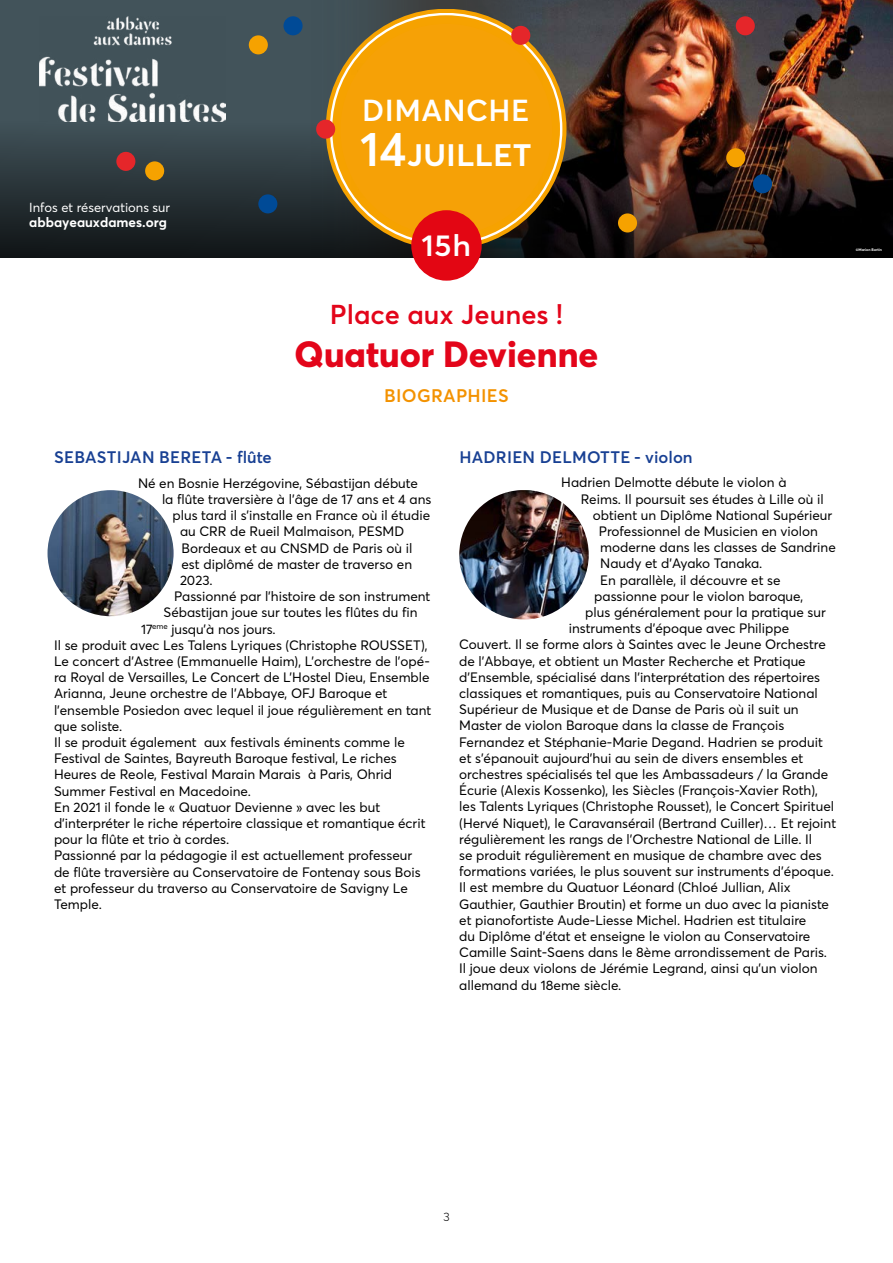
<style>
.page{position:relative;width:893px;height:1263px;background:#fff}
.page>*{position:absolute;margin:0;border:0;box-sizing:border-box;transform-origin:0 0}
.t1{font:600 37.5px "Averta";color:#fff}
.t2{font:800 36px "Averta";color:#e3051a}
.t3{font:600 30px "Averta";letter-spacing:.015em;color:#fff}
.t4{font:600 29.85px "Averta";color:#fff;scale:1.05 1}
.t5{font:600 27px "Averta";color:#e3051a}
.t6{font:600 18px "Averta";letter-spacing:.015em;color:#f39200}
.t7{font:600 16.5px "Averta";letter-spacing:.015em;color:#184093}
.t8{font:13.5px/16.2px "Averta";color:#000}
.t9{font:700 13.5px "Averta";color:#fff}
.t10{font:12.9px "Averta";color:#fff}
.t11{font:300 12px "Averta";color:#000}
.t12{font:700 3.75px "Averta";color:#fff}
.s1{font-size:48px}
</style>
<div class="page">
<img style="left:0;top:0;width:893px;height:258px">
<div style="left:618px;top:213px;width:19px;height:19px;background:#f6a200;border-radius:10px"></div>
<div style="left:736px;top:16px;width:19px;height:19px;background:#e5262a;border-radius:10px"></div>
<div style="left:145px;top:161px;width:19px;height:19px;background:#f6a200;border-radius:10px"></div>
<svg style="left:326px;top:9px;width:240px;height:241px;background:#f1a513"></svg>
<svg style="left:330px;top:13px;width:232px;height:232px"></svg>
<div style="left:332px;top:15px;width:228px;height:228px;background:#f6a200;border-radius:114px"></div>
<div style="left:116px;top:152px;width:19px;height:19px;background:#e5262a;border-radius:10px"></div>
<div style="left:283px;top:16px;width:20px;height:19px;background:#004a96;border-radius:10px"></div>
<div style="left:726px;top:148px;width:19px;height:19px;background:#f6a200;border-radius:10px"></div>
<div style="left:753px;top:174px;width:19px;height:19px;background:#004a96;border-radius:10px"></div>
<div style="left:316px;top:120px;width:19px;height:19px;background:#e5262a;border-radius:10px"></div>
<div style="left:511px;top:26px;width:19px;height:19px;background:#e5262a;border-radius:10px"></div>
<div style="left:258px;top:194px;width:19px;height:19px;background:#004a96;border-radius:10px"></div>
<div style="left:249px;top:35px;width:19px;height:19px;background:#f6a200;border-radius:10px"></div>
<img style="left:39px;top:17px;width:186px;height:105px">
<div style="left:340px;top:24px;width:212px;height:211px;background:#f6a106;border-radius:50%"></div>
<div style="left:411px;top:210px;width:71px;height:71px;background:#e30613;border-radius:50%"></div>
<img style="left:459px;top:490px;width:130px;height:129px;border-radius:64px">
<img style="left:48px;top:490px;width:126px;height:126px;border-radius:63px">
<p class="t10" style="left:29px;top:199px;width:142px">Infos et réservations sur</p>
<p class="t9" style="left:29px;top:213px;width:139px">abbayeauxdames.org</p>
<h3 class="t3" style="left:362px;top:89px;width:169px">DIMANCHE</h3>
<h1 class="t1" style="left:360px;top:126px;width:173px"><span class="s1">14</span>juillet</h1>
<h3 class="t4" style="left:422px;top:224px;width:49px">15 h</h3>
<h3 class="t5" style="left:330px;top:296px;width:235px">Place aux Jeunes !</h3>
<h2 class="t2" style="left:295px;top:329px;width:305px">Quatuor Devienne</h2>
<h3 class="t6" style="left:384px;top:383px;width:126px">BIOGRAPHIES</h3>
<p class="t7" style="left:54px;top:445px;width:219px">SEBASTIJAN BERETA - flûte</p>
<p class="t8" style="left:156px;top:474px;width:244px">Né à Novi Grad en Bosnie Herzégovine,</p>
<p class="t8" style="left:176px;top:490px;width:228px">Sebastijan débute la flûte traver ière</p>
<p class="t8" style="left:188px;top:506px;width:227px">à l’âge de 17 ans. Après avoir obtenu</p>
<p class="t8" style="left:193px;top:523px;width:210px">plusieurs prix dans son pays natal</p>
<p class="t8" style="left:195px;top:539px;width:202px">et n Serbie, Sebastijan s’installe</p>
<p class="t8" style="left:195px;top:555px;width:191px">en France en 2012 et étudie au</p>
<p class="t8" style="left:180px;top:587px;width:251px;text-indent:9px">FEUVRIER), CRR de Versailles (F ançois<br>LAZAREVITCH) e le PESMD Bordeaux</p>
<p class="t8" style="left:54px;top:636px;width:381px">Passionné par l’histoire de son instrument, Sebastijan joue sur toutes les flûte du début de XVIII siècle jusqu’à nos jours. Il se spécialise avec</p>
<p class="t8" style="left:138px;top:474px;width:281px">Né en Bosnie Herzégovine, Sébastijan débute</p>
<p class="t8" style="left:162px;top:490px;width:271px">la flûte traversière à l’âge de 17 ans et 4 ans</p>
<p class="t8" style="left:173px;top:507px;width:259px">plus tard il s’installe en France où il étudie</p>
<p class="t8" style="left:180px;top:523px;width:226px">au CRR de Rueil Malmaison, PESMD</p>
<p class="t8" style="left:182px;top:539px;width:232px">Bordeaux et au CNSMD de Paris où il</p>
<p class="t8" style="left:182px;top:555px;width:232px">est diplômé de master de traverso en</p>
<p class="t8" style="left:180px;top:571px;width:34px">2023.</p>
<p class="t8" style="left:174px;top:588px;width:258px">Passionné par l’histoire de son instrument</p>
<p class="t8" style="left:164px;top:604px;width:256px">Sébastijan joue sur toutes les flûtes du fin</p>
<p class="t8" style="left:141px;top:620px;width:136px">17<sup>eme</sup> jusqu’à nos jours.</p>
<p class="t8" style="left:54px;top:636px;width:375px">Il se produit avec Les Talens Lyriques (Christophe ROUSSET),</p>
<p class="t8" style="left:54px;top:652px;width:377px">Le concert d’Astree (Emmanuelle Haim), L’orchestre de l’opé-</p>
<p class="t8" style="left:54px;top:669px;width:377px">ra Royal de Versailles, Le Concert de L’Hostel Dieu, Ensemble</p>
<p class="t8" style="left:54px;top:685px;width:335px">Arianna, Jeune orchestre de l’Abbaye, OFJ Baroque et</p>
<p class="t8" style="left:54px;top:701px;width:379px">l’ensemble Posiedon avec lequel il joue régulièrement en tant</p>
<p class="t8" style="left:54px;top:717px;width:70px">que soliste.</p>
<p class="t8" style="left:54px;top:733px;width:352px">Il se produit également aux festivals éminents comme le</p>
<p class="t8" style="left:54px;top:750px;width:344px">Festival de Saintes, Bayreuth Baroque festival, Le riches</p>
<p class="t8" style="left:54px;top:766px;width:340px">Heures de Reole, Festival Marain Marais à Paris, Ohrid</p>
<p class="t8" style="left:54px;top:782px;width:198px">Summer Festival en Macedoine.</p>
<p class="t8" style="left:54px;top:798px;width:328px">En 2021 il fonde le « Quatuor Devienne » avec les but</p>
<p class="t8" style="left:54px;top:814px;width:373px">d’interpréter le riche répertoire classique et romantique écrit</p>
<p class="t8" style="left:54px;top:831px;width:177px">pour la flûte et trio à cordes.</p>
<p class="t8" style="left:54px;top:847px;width:360px">Passionné par la pédagogie il est actuellement professeur</p>
<p class="t8" style="left:54px;top:863px;width:368px">de flûte traversière au Conservatoire de Fontenay sous Bois</p>
<p class="t8" style="left:54px;top:879px;width:355px">et professeur du traverso au Conservatoire de Savigny Le</p>
<p class="t8" style="left:54px;top:895px;width:49px">Temple.</p>
<p class="t8" style="left:54px;top:668px;width:371px;text-align:justify;text-indent:128px">Jeune Orchestre de l’Abbaye à Saintes, l’orchestre Français des Jeunes Baroque, le Jeune Orchestre Européen Hector Berlioz et depuis 2022 il est diplômé</p>
<p class="t8" style="left:54px;top:733px;width:369px">National Supérieur de Musique de Paris dans la class de<br>Jan de WINNE.<br>Il se produit avec l’orchestre de l’opé Royale de Ve sailles,</p>
<p class="t8" style="left:54px;top:798px;width:370px">l’orchestre Symphoniq e du Loiret et joue régulièrement avec l’ensemble baroqu « Poseidon » au tant que soliste et</p>
<p class="t8" style="left:54px;top:847px;width:363px">Avec l’aide de ’institut Français, Il fait rayonner la musiq e</p>
<p class="t8" style="left:54px;top:863px;width:372px">baroque dans des pays de Balkans et orga ise des concerts</p>
<p class="t8" style="left:70px;top:879px;width:310px">des confé ences pour les étudiants de musique en</p>
<p class="t7" style="left:459px;top:445px;width:235px">HADRIEN DELMOTTE - violon</p>
<p class="t8" style="left:561px;top:474px;width:227px">Hadrien Delmotte débute le violon à</p>
<p class="t8" style="left:581px;top:490px;width:244px">Reims. Il poursuit ses études à Lille où il</p>
<p class="t8" style="left:593px;top:506px;width:241px">obtient un Diplôme National Supérieur</p>
<p class="t8" style="left:599px;top:523px;width:221px">Professionnel de Musicien en violon</p>
<p class="t8" style="left:600px;top:539px;width:237px">moderne dans les classes de Sandrine</p>
<p class="t8" style="left:600px;top:555px;width:164px">Naudy et d’Ayako Tanaka.</p>
<p class="t8" style="left:600px;top:571px;width:182px">En parallèle, il découvre et se</p>
<p class="t8" style="left:594px;top:587px;width:210px">passionne pour le violon baroque,</p>
<p class="t8" style="left:585px;top:604px;width:242px">plus généralement pour la pratique sur</p>
<p class="t8" style="left:569px;top:620px;width:222px">instruments d’époque avec Philippe</p>
<p class="t8" style="left:459px;top:636px;width:368px">Couvert. Il se forme alors à Saintes avec le Jeune Orchestre</p>
<p class="t8" style="left:459px;top:652px;width:348px">de l’Abbaye, et obtient un Master Recherche et Pratique</p>
<p class="t8" style="left:459px;top:668px;width:362px">d’Ensemble, spécialisé dans l’interprétation des répertoires</p>
<p class="t8" style="left:459px;top:685px;width:360px">classiques et romantiques, puis au Conservatoire National</p>
<p class="t8" style="left:459px;top:701px;width:341px">Supérieur de Musique et de Danse de Paris où il suit un</p>
<p class="t8" style="left:459px;top:717px;width:327px">Master de violon Baroque dans la classe de François</p>
<p class="t8" style="left:459px;top:733px;width:365px">Fernandez et Stéphanie-Marie Degand. Hadrien se produit</p>
<p class="t8" style="left:459px;top:749px;width:346px">et s’épanouit aujourd’hui au sein de divers ensembles et</p>
<p class="t8" style="left:459px;top:766px;width:370px">orchestres spécialisés tel que les Ambassadeurs / la Grande</p>
<p class="t8" style="left:459px;top:782px;width:360px">Écurie (Alexis Kossenko), les Siècles (François-Xavier Roth),</p>
<p class="t8" style="left:459px;top:798px;width:376px">les Talents Lyriques (Christophe Rousset), le Concert Spirituel</p>
<p class="t8" style="left:459px;top:814px;width:378px">(Hervé Niquet), le Caravansérail (Bertrand Cuiller)… Et rejoint</p>
<p class="t8" style="left:459px;top:830px;width:354px">régulièrement les rangs de l’Orchestre National de Lille. Il</p>
<p class="t8" style="left:459px;top:847px;width:364px">se produit régulièrement en musique de chambre avec des</p>
<p class="t8" style="left:459px;top:863px;width:376px">formations variées, le plus souvent sur instruments d’époque.</p>
<p class="t8" style="left:459px;top:879px;width:333px">Il est membre du Quatuor Léonard (Chloé Jullian, Alix</p>
<p class="t8" style="left:459px;top:895px;width:371px">Gauthier, Gauthier Broutin) et forme un duo avec la pianiste</p>
<p class="t8" style="left:459px;top:911px;width:349px">et pianofortiste Aude-Liesse Michel. Hadrien est titulaire</p>
<p class="t8" style="left:459px;top:928px;width:353px">du Diplôme d’état et enseigne le violon au Conservatoire</p>
<p class="t8" style="left:459px;top:944px;width:369px">Camille Saint-Saens dans le 8ème arrondissement de Paris.</p>
<p class="t8" style="left:459px;top:960px;width:360px">Il joue deux violons de Jérémie Legrand, ainsi qu’un violon</p>
<p class="t8" style="left:459px;top:976px;width:164px">allemand du 18eme siècle.</p>
<p class="t12" style="left:856px;top:247px;width:28px">©Marion Bertin</p>
<p class="t11" style="left:443px;top:1208px;width:8px">3</p>
</div>
